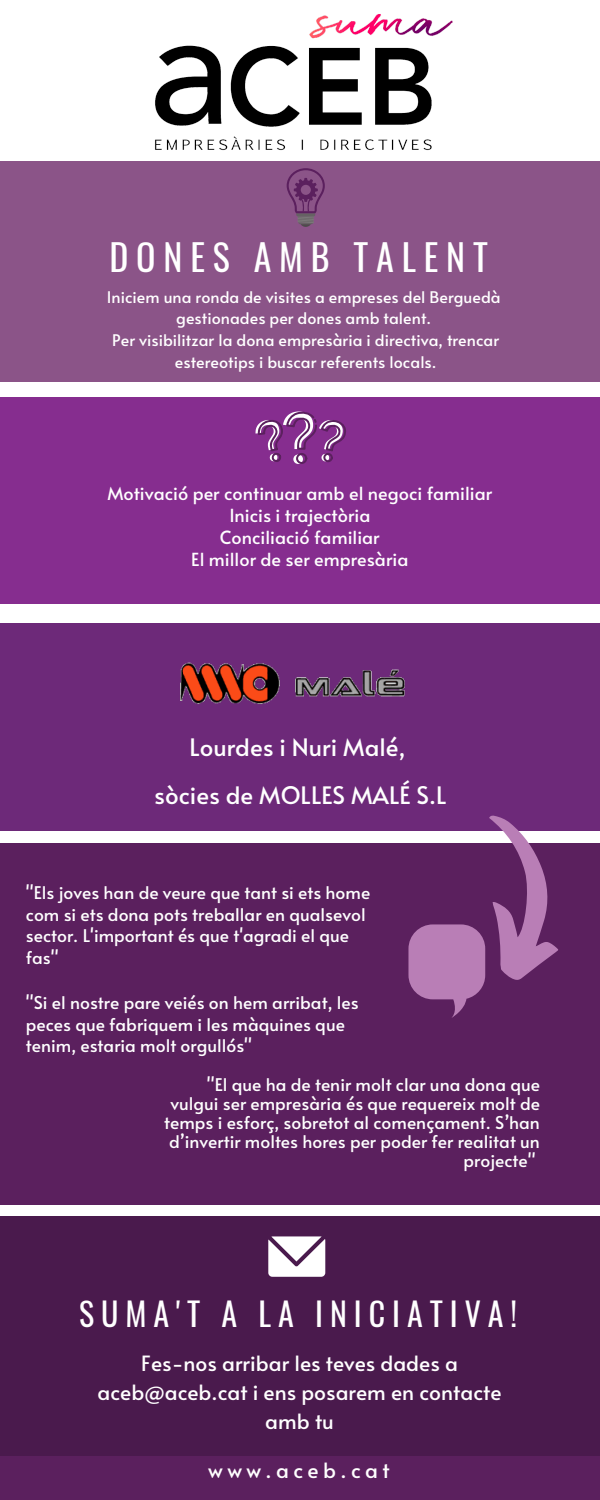
<style>
.page{position:relative;width:600px;height:1500px;background:#fff}
.page>*{position:absolute;margin:0;border:0;box-sizing:border-box;transform-origin:0 0}
.t1{font:36px "Oswald";letter-spacing:.215em;color:#fff}
.t2{font:32px "Oswald";letter-spacing:.215em;color:#fff}
.t3{font:24px "Alata";color:#fff}
.t4{font:21px/28.8px "Alata";color:#fff;text-align:center}
.t5{font:21px "Alata";letter-spacing:.21em;color:#fff}
.t6{font:18px "Alata";color:#fff}
.t7{font:17.4px/21.4px "Alata";color:#fff}
.t8{font:16px/21.8px "Alata";color:#fff;text-align:center}
</style>
<div class="page">
<div style="left:0;top:1440px;width:600px;height:60px;background:#5b205e"></div>
<div style="left:0;top:161px;width:600px;height:221px;background:#8b5488"></div>
<div style="left:0;top:397px;width:600px;height:207px;background:#862d8f"></div>
<div style="left:0;top:844px;width:600px;height:361px;background:#5b205e"></div>
<div style="left:0;top:1216px;width:600px;height:239px;background:#4a1a4d"></div>
<div style="left:0;top:623px;width:600px;height:208px;background:#6d2979"></div>
<img style="left:155px;top:14px;width:298px;height:137px">
<svg style="left:268px;top:1236px;width:57px;height:41px"></svg>
<svg style="left:287px;top:168px;width:38px;height:59px"></svg>
<svg style="left:255px;top:412px;width:91px;height:52px"></svg>
<svg style="left:408px;top:815px;width:154px;height:203px"></svg>
<img style="left:180px;top:662px;width:225px;height:42px">
<p class="t1" style="left:110px;top:229px;width:380px">DONES AMB TALENT</p>
<p class="t8" style="left:107px;top:285px;width:395px">Iniciem una ronda de visites a empreses del Berguedà gestionades per dones amb talent.</p>
<p class="t8" style="left:112px;top:329px;width:388px">Per visibilitzar la dona empresària i directiva, trencar estereotips i buscar referents locals.</p>
<p class="t6" style="left:107px;top:481px;width:386px">Motivació per continuar amb el negoci familiar</p>
<p class="t6" style="left:229px;top:502px;width:143px">Inicis i trajectòria</p>
<p class="t6" style="left:220px;top:524px;width:161px">Conciliació familiar</p>
<p class="t6" style="left:191px;top:546px;width:219px">El millor de ser empresària</p>
<p class="t3" style="left:189px;top:730px;width:218px">Lourdes i Nuri Malé,</p>
<p class="t3" style="left:154px;top:778px;width:294px">sòcies de MOLLES MALÉ S.L</p>
<p class="t7" style="left:26px;top:882px;width:346px">"Els joves han de veure que tant si ets home com si ets dona pots treballar en qualsevol sector. L'important és que t'agradi el que fas"</p>
<p class="t7" style="left:26px;top:992px;width:334px">"Si el nostre pare veiés on hem arribat, les peces que fabriquem i les màquines que tenim, estaria molt orgullós"</p>
<p class="t7" style="left:164px;top:1074px;width:377px;line-height:19px;text-align:right">"El que ha de tenir molt clar una dona que vulgui ser empresària és que requereix molt de temps i esforç, sobretot al començament. S’han d’invertir moltes hores per poder fer realitat un projecte"</p>
<p class="t2" style="left:79px;top:1289px;width:440px">SUMA'T A LA INICIATIVA!</p>
<p class="t4" style="left:98px;top:1348px;width:406px">Fes-nos arribar les teves dades a aceb@aceb.cat i ens posarem en contacte amb tu</p>
<p class="t5" style="left:208px;top:1455px;width:183px">www.aceb.cat</p>
</div>
